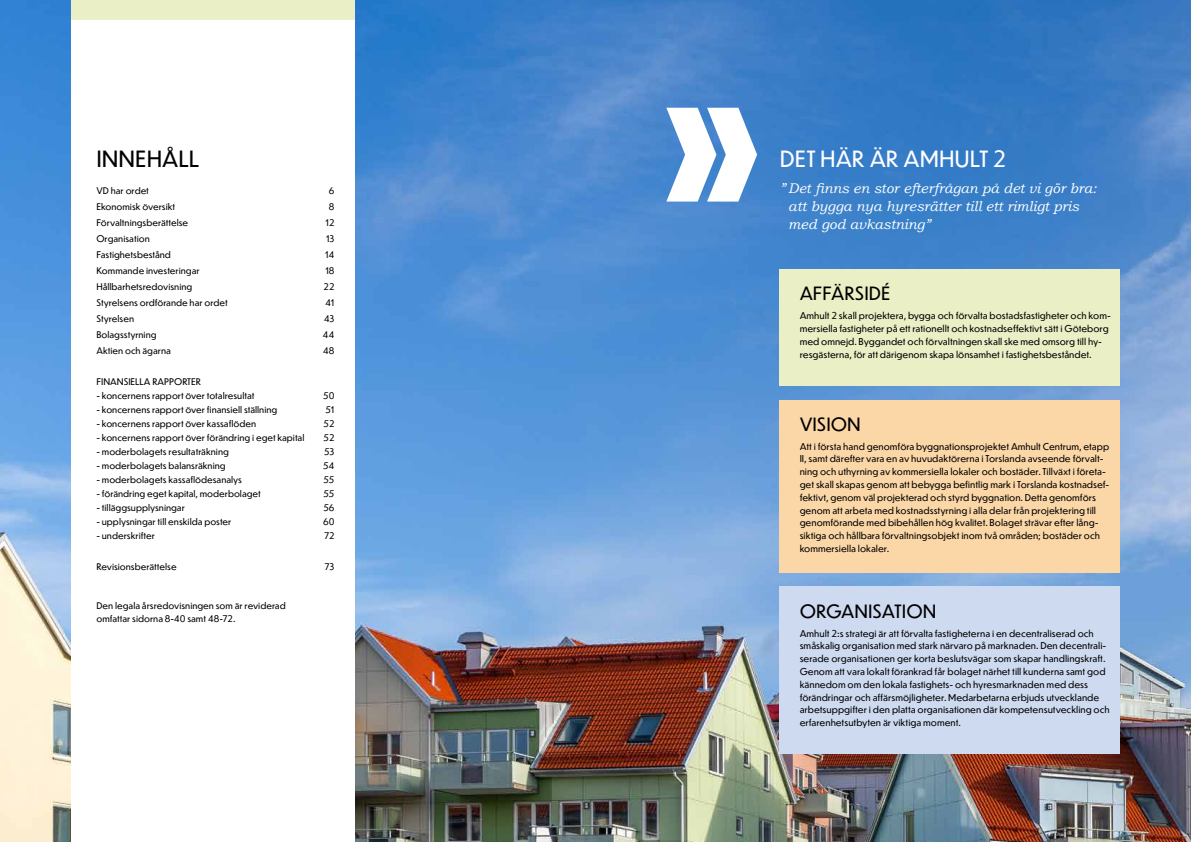
<style>
.page{position:relative;width:1191px;height:842px;background:#fff}
.page>*{position:absolute;margin:0;border:0;box-sizing:border-box;transform-origin:0 0}
.t1{font:22px "Dunbar Text";color:#fff}
.t2{font:22px "Dunbar Text";color:#000}
.t3{font:18px "Dunbar Text";color:#000}
.t4{font:italic 14px/18px "Bookman Old Style";color:#fff}
.t5{font:9.3px/12.8px "Dunbar Text";color:#000}
.t6{font:9px/13px "Dunbar Text";color:#000}
</style>
<div class="page">
<img style="left:0;top:0;width:1191px;height:842px">
<div style="left:71px;top:0;width:283px;height:842px;background:#fff"></div>
<div style="left:780px;top:269px;width:340px;height:117px;background:#eaefc5"></div>
<div style="left:780px;top:400px;width:340px;height:173px;background:#fbd7a7"></div>
<div style="left:780px;top:587px;width:340px;height:167px;background:#cddaf0"></div>
<svg style="left:666px;top:108px;width:91px;height:94px"></svg>
<div style="left:71px;top:0;width:283px;height:20px;background:#eaefc5"></div>
<h1 class="t2" style="left:96px;top:143px;width:104px">INNEHÅLL</h1>
<p class="t6" style="left:96px;top:184px;width:54px">VD har ordet</p>
<p class="t6" style="left:329px;top:184px;width:7px">6</p>
<p class="t6" style="left:96px;top:200px;width:80px">Ekonomisk översikt</p>
<p class="t6" style="left:329px;top:200px;width:7px">8</p>
<p class="t6" style="left:96px;top:216px;width:93px">Förvaltningsberättelse</p>
<p class="t6" style="left:325px;top:216px;width:10px">12</p>
<p class="t6" style="left:96px;top:232px;width:55px">Organisation</p>
<p class="t6" style="left:326px;top:232px;width:10px">13</p>
<p class="t6" style="left:96px;top:248px;width:76px">Fastighetsbestånd</p>
<p class="t6" style="left:325px;top:248px;width:11px">14</p>
<p class="t6" style="left:96px;top:264px;width:105px">Kommande investeringar</p>
<p class="t6" style="left:325px;top:264px;width:11px">18</p>
<p class="t6" style="left:96px;top:280px;width:97px">Hållbarhetsredovisning</p>
<p class="t6" style="left:323px;top:280px;width:12px">22</p>
<p class="t6" style="left:96px;top:296px;width:133px">Styrelsens ordförande har ordet</p>
<p class="t6" style="left:325px;top:296px;width:11px">41</p>
<p class="t6" style="left:96px;top:312px;width:39px">Styrelsen</p>
<p class="t6" style="left:324px;top:312px;width:12px">43</p>
<p class="t6" style="left:96px;top:328px;width:62px">Bolagsstyrning</p>
<p class="t6" style="left:322px;top:328px;width:13px">44</p>
<p class="t6" style="left:96px;top:344px;width:76px">Aktien och ägarna</p>
<p class="t6" style="left:323px;top:344px;width:13px">48</p>
<p class="t6" style="left:96px;top:375px;width:106px">FINANSIELLA RAPPORTER</p>
<p class="t6" style="left:96px;top:389px;width:160px">- koncernens rapport över totalresultat</p>
<p class="t6" style="left:323px;top:389px;width:13px">50</p>
<p class="t6" style="left:96px;top:403px;width:182px">- koncernens rapport över finansiell ställning</p>
<p class="t6" style="left:325px;top:403px;width:11px">51</p>
<p class="t6" style="left:96px;top:417px;width:161px">- koncernens rapport över kassaflöden</p>
<p class="t6" style="left:323px;top:417px;width:13px">52</p>
<p class="t6" style="left:96px;top:431px;width:209px">- koncernens rapport över förändring i eget kapital</p>
<p class="t6" style="left:323px;top:431px;width:13px">52</p>
<p class="t6" style="left:96px;top:445px;width:134px">- moderbolagets resultaträkning</p>
<p class="t6" style="left:324px;top:445px;width:12px">53</p>
<p class="t6" style="left:96px;top:459px;width:131px">- moderbolagets balansräkning</p>
<p class="t6" style="left:323px;top:459px;width:13px">54</p>
<p class="t6" style="left:96px;top:473px;width:147px">- moderbolagets kassaflödesanalys</p>
<p class="t6" style="left:323px;top:473px;width:13px">55</p>
<p class="t6" style="left:96px;top:487px;width:166px">- förändring eget kapital, moderbolaget</p>
<p class="t6" style="left:323px;top:487px;width:13px">55</p>
<p class="t6" style="left:96px;top:501px;width:90px">- tilläggsupplysningar</p>
<p class="t6" style="left:323px;top:501px;width:13px">56</p>
<p class="t6" style="left:96px;top:515px;width:137px">- upplysningar till enskilda poster</p>
<p class="t6" style="left:323px;top:515px;width:13px">60</p>
<p class="t6" style="left:96px;top:529px;width:60px">- underskrifter</p>
<p class="t6" style="left:324px;top:529px;width:12px">72</p>
<p class="t6" style="left:96px;top:560px;width:82px">Revisionsberättelse</p>
<p class="t6" style="left:324px;top:560px;width:12px">73</p>
<p class="t6" style="left:96px;top:599px;width:191px">Den legala årsredovisningen som är reviderad omfattar sidorna 8-40 samt 48-72.</p>
<h1 class="t1" style="left:780px;top:143px;width:228px">DET HÄR ÄR AMHULT 2</h1>
<h3 class="t4" style="left:788px;top:179px;width:310px;text-indent:-9px">” Det finns en stor efterfrågan på det vi gör bra: att bygga nya hyresrätter till ett rimligt pris med god avkastning”</h3>
<h2 class="t3" style="left:799px;top:281px;width:92px">AFFÄRSIDÉ</h2>
<p class="t5" style="left:799px;top:309px;width:313px">Amhult 2 skall projektera, bygga och förvalta bostadsfastigheter och kom&shy;mersiella fastigheter på ett rationellt och kostnadseffektivt sätt i Göteborg med omnejd. Byggandet och förvaltningen skall ske med omsorg till hy&shy;resgästerna, för att därigenom skapa lönsamhet i fastighetsbeståndet.</p>
<h2 class="t3" style="left:799px;top:411px;width:63px">VISION</h2>
<p class="t5" style="left:799px;top:439px;width:311px">Att i första hand genomföra byggnationsprojektet Amhult Centrum, etapp II, samt därefter vara en av huvudaktörerna i Torslanda avseende förvalt&shy;ning och uthyrning av kommersiella lokaler och bostäder. Tillväxt i företa&shy;get skall skapas genom att bebygga befintlig mark i Torslanda kostnadsef&shy;fektivt, genom väl projekterad och styrd byggnation. Detta genomförs genom att arbeta med kostnadsstyrning i alla delar från projektering till genomförande med bibehållen hög kvalitet. Bolaget strävar efter lång&shy;siktiga och hållbara förvaltningsobjekt inom två områden; bostäder och kommersiella lokaler.</p>
<h2 class="t3" style="left:799px;top:598px;width:138px">ORGANISATION</h2>
<p class="t5" style="left:799px;top:626px;width:311px">Amhult 2:s strategi är att förvalta fastigheterna i en decentraliserad och småskalig organisation med stark närvaro på marknaden. Den decentrali&shy;serade organisationen ger korta beslutsvägar som skapar handlingskraft.<br>Genom att vara lokalt förankrad får bolaget närhet till kunderna samt god kännedom om den lokala fastighets- och hyresmarknaden med dess förändringar och affärsmöjligheter. Medarbetarna erbjuds utvecklande arbetsuppgifter i den platta organisationen där kompetensutveckling och erfarenhetsutbyten är viktiga moment.</p>
</div>
